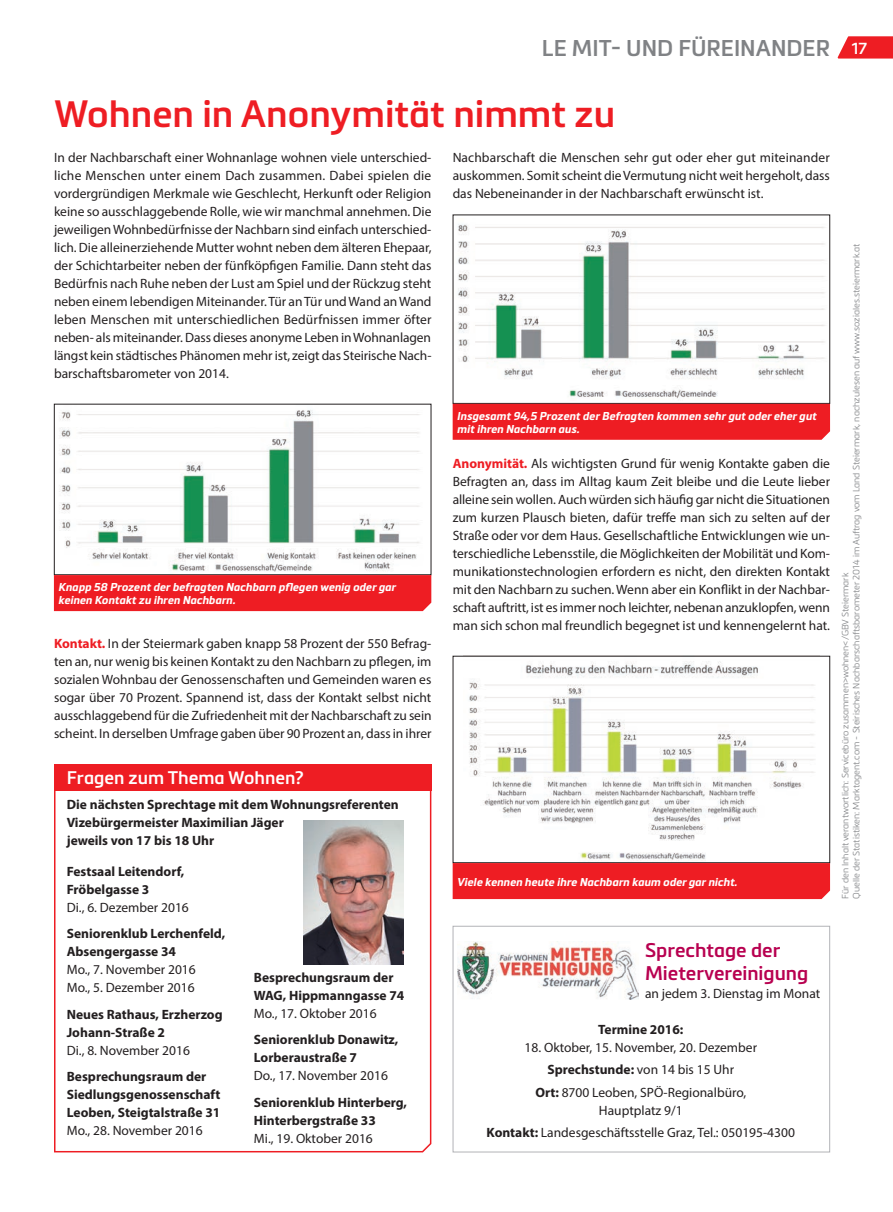
<style>
.page{position:relative;width:893px;height:1212px;background:#fff}
.page>*{position:absolute;margin:0;border:0;box-sizing:border-box;transform-origin:0 0}
.t1{font:600 37.5px "Metronic Pro";color:#ee1d23}
.t2{font:600 22.5px "Metronic Pro";color:#808285}
.t3{font:600 19.5px/23.4px "Metronic Pro";color:#b80150}
.t4{font:600 18px "Metronic Pro";color:#fff}
.t5{font:13.5px/18px "Myriad Pro";color:#231f20;text-align:justify}
.t6{font:700 13.5px/18px "Myriad Pro";color:#231f20}
.t7{font:italic 700 11.25px/12.8px "Metronic Pro";color:#fff}
.t8{font:300 9px/10.8px "Metronic Pro";color:#808285}
.s1{font-size:15.75px;color:#fff}
.s2{font-weight:700;color:#ee1d23}
.s3{font-weight:700}
</style>
<div class="page">
<svg style="left:838px;top:36px;width:55px;height:23px"></svg>
<div style="left:453px;top:926px;width:377px;height:226px;background:#fff;border:1px solid #b2b3b7"></div>
<img style="left:457px;top:942px;width:182px;height:58px">
<img style="left:59px;top:410px;width:361px;height:162px">
<div style="left:54px;top:404px;width:377px;height:171px;border:1px solid #231f20"></div>
<div style="left:54px;top:575px;width:377px;height:36px;background:#ee1d23"></div>
<img style="left:458px;top:224px;width:367px;height:175px">
<div style="left:453px;top:215px;width:377px;height:189px;border:1px solid #231f20"></div>
<div style="left:453px;top:404px;width:377px;height:36px;background:#ee1d23"></div>
<img style="left:469px;top:661px;width:346px;height:200px">
<div style="left:453px;top:656px;width:377px;height:207px;border:1px solid #231f20"></div>
<div style="left:453px;top:863px;width:377px;height:36px;background:#ee1d23"></div>
<svg style="left:54px;top:778px;width:378px;height:375px"></svg>
<div style="left:54px;top:764px;width:377px;height:26px;background:#ee1d23"></div>
<img style="left:304px;top:820px;width:99px;height:144px">
<h2 class="t2" style="left:542px;top:34px;width:327px">LE MIT- UND FÜREINANDER <span class="s1">17</span></h2>
<h1 class="t1" style="left:54px;top:91px;width:563px">Wohnen in Anonymität nimmt zu</h1>
<p class="t5" style="left:54px;top:148px;width:379px">In der Nachbarschaft einer Wohnanlage wohnen viele unterschied&shy;liche Menschen unter einem Dach zusammen. Dabei spielen die vordergründigen Merkmale wie Geschlecht, Herkunft oder Religion keine so ausschlaggebende Rolle, wie wir manchmal annehmen. Die jeweiligen Wohnbedürfnisse der Nachbarn sind einfach unterschied&shy;lich. Die alleinerziehende Mutter wohnt neben dem älteren Ehepaar, der Schichtarbeiter neben der fünfköpfigen Familie. Dann steht das Bedürfnis nach Ruhe neben der Lust am Spiel und der Rückzug steht neben einem lebendigen Miteinander. Tür an Tür und Wand an Wand leben Menschen mit unterschiedlichen Bedürfnissen immer öfter neben- als miteinander. Dass dieses anonyme Leben in Wohnanlagen längst kein städtisches Phänomen mehr ist, zeigt das Steirische Nach&shy;barschaftsbarometer von 2014.</p>
<p class="t7" style="left:58px;top:581px;width:339px">Knapp 58 Prozent der befragten Nachbarn pflegen wenig oder gar keinen Kontakt zu ihren Nachbarn.</p>
<p class="t5" style="left:54px;top:634px;width:379px"><span class="s2">Kontakt.</span> In der Steiermark gaben knapp 58 Prozent der 550 Befrag&shy;ten an, nur wenig bis keinen Kontakt zu den Nachbarn zu pflegen, im sozialen Wohnbau der Genossenschaften und Gemeinden waren es sogar über 70 Prozent. Spannend ist, dass der Kontakt selbst nicht ausschlaggebend für die Zufriedenheit mit der Nachbarschaft zu sein scheint. In derselben Umfrage gaben über 90 Prozent an, dass in ihrer</p>
<h3 class="t4" style="left:67px;top:766px;width:238px">Fragen zum Thema Wohnen?</h3>
<p class="t6" style="left:67px;top:794px;width:334px">Die nächsten Sprechtage mit dem Wohnungsreferenten<br>Vizebürgermeister Maximilian Jäger<br>jeweils von 17 bis 18 Uhr</p>
<p class="t6" style="left:67px;top:862px;width:119px">Festsaal Leitendorf,<br>Fröbelgasse 3</p>
<p class="t5" style="left:67px;top:898px;width:124px">Di., 6. Dezember 2016</p>
<p class="t6" style="left:67px;top:924px;width:160px">Seniorenklub Lerchenfeld,<br>Absengergasse 34</p>
<p class="t5" style="left:67px;top:960px;width:131px">Mo., 7. November 2016<br>Mo., 5. Dezember 2016</p>
<p class="t6" style="left:67px;top:1005px;width:157px">Neues Rathaus, Erzherzog<br>Johann-Straße 2</p>
<p class="t5" style="left:67px;top:1041px;width:125px">Di., 8. November 2016</p>
<p class="t6" style="left:67px;top:1067px;width:155px">Besprechungsraum der<br>Siedlungsgenossenschaft<br>Leoben, Steigtalstraße 31</p>
<p class="t5" style="left:67px;top:1121px;width:137px">Mo., 28. November 2016</p>
<p class="t6" style="left:254px;top:968px;width:152px">Besprechungsraum der<br>WAG, Hippmanngasse 74</p>
<p class="t5" style="left:254px;top:1004px;width:124px">Mo., 17. Oktober 2016</p>
<p class="t6" style="left:254px;top:1030px;width:146px">Seniorenklub Donawitz,<br>Lorberaustraße 7</p>
<p class="t5" style="left:254px;top:1066px;width:136px">Do., 17. November 2016</p>
<p class="t6" style="left:254px;top:1093px;width:155px">Seniorenklub Hinterberg,<br>Hinterbergstraße 33</p>
<p class="t5" style="left:254px;top:1129px;width:120px">Mi., 19. Oktober 2016</p>
<p class="t5" style="left:453px;top:148px;width:379px">Nachbarschaft die Menschen sehr gut oder eher gut miteinander auskommen. Somit scheint die Vermutung nicht weit hergeholt, dass das Nebeneinander in der Nachbarschaft erwünscht ist.</p>
<p class="t7" style="left:457px;top:409px;width:361px">Insgesamt 94,5 Prozent der Befragten kommen sehr gut oder eher gut mit ihren Nachbarn aus.</p>
<p class="t5" style="left:453px;top:454px;width:379px"><span class="s2">Anonymität.</span> Als wichtigsten Grund für wenig Kontakte gaben die Befragten an, dass im Alltag kaum Zeit bleibe und die Leute lieber alleine sein wollen. Auch würden sich häufig gar nicht die Situationen zum kurzen Plausch bieten, dafür treffe man sich zu selten auf der Straße oder vor dem Haus. Gesellschaftliche Entwicklungen wie un&shy;terschiedliche Lebensstile, die Möglichkeiten der Mobilität und Kom&shy;munikationstechnologien erfordern es nicht, den direkten Kontakt mit den Nachbarn zu suchen. Wenn aber ein Konflikt in der Nachbar&shy;schaft auftritt, ist es immer noch leichter, nebenan anzuklopfen, wenn man sich schon mal freundlich begegnet ist und kennengelernt hat.</p>
<p class="t7" style="left:457px;top:875px;width:282px">Viele kennen heute ihre Nachbarn kaum oder gar nicht.</p>
<h3 class="t3" style="left:645px;top:938px;width:165px">Sprechtage der<br>Mietervereinigung</h3>
<p class="t5" style="left:645px;top:984px;width:177px">an jedem 3. Dienstag im Monat</p>
<p class="t6" style="left:598px;top:1020px;width:87px">Termine 2016:</p>
<p class="t5" style="left:525px;top:1036px;width:234px;line-height:22.2px;text-align:center">18. Oktober, 15. November, 20. Dezember<br><span class="s3">Sprechstunde:</span> von 14 bis 15 Uhr<br><span class="s3">Ort:</span> 8700 Leoben, SPÖ-Regionalbüro,</p>
<p class="t5" style="left:487px;top:1099px;width:310px;line-height:22.2px;text-align:center">Hauptplatz 9/1<br><span class="s3">Kontakt:</span> Landesgeschäftsstelle Graz, Tel.: 050195-4300</p>
<p class="t8" style="left:840px;top:899px;width:657px;rotate:-90deg">Für den Inhalt verantwortlich: Servicebüro zusammen&gt;wohnen&lt;/GBV Steiermark<br>Quelle der Statistiken: Marktagent.com - Steirisches Nachbarschaftsbarometer 2014 im Auftrag vom Land Steiermark, nachzulesen auf www.soziales.steiermark.at</p>
</div>
